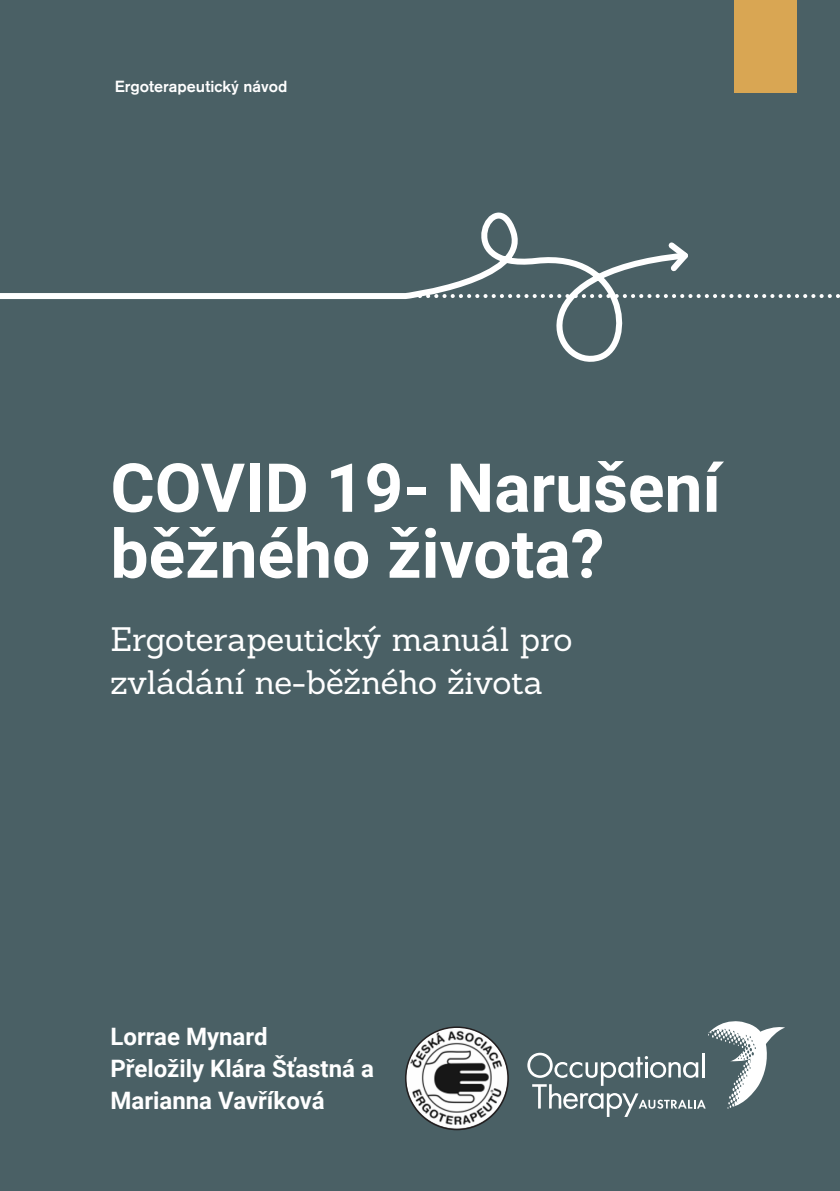
<style>
.page{position:relative;width:840px;height:1191px;background:#fff}
.page>*{position:absolute;margin:0;border:0;box-sizing:border-box;transform-origin:0 0}
.t1{font:700 67.6px/66px "Roboto";color:#fff}
.t2{font:33px/42.4px "Sanchez";letter-spacing:-.005em;color:#fff}
.t3{font:700 24px/32px "Roboto";color:#fff}
.t4{font:500 16px "Akzidenz Grotesk BQ";color:#fff}
</style>
<div class="page">
<div style="left:0;top:0;width:839px;height:1191px;background:#4a6065"></div>
<div style="left:733px;top:0;width:63px;height:93px;background:#d9a653"></div>
<svg style="left:691px;top:294px;width:149px;height:4px"></svg>
<svg style="left:0;top:212px;width:691px;height:150px"></svg>
<svg style="left:662px;top:237px;width:29px;height:40px"></svg>
<svg style="left:527px;top:1021px;width:257px;height:96px"></svg>
<img style="left:405px;top:1027px;width:103px;height:102px;border-radius:51px">
<p class="t4" style="left:115px;top:77px;width:174px">Ergoterapeutický návod</p>
<p class="t1" style="left:110px;top:452px;width:611px">COVID 19- Narušení běžného života?</p>
<p class="t2" style="left:110px;top:618px;width:463px">Ergoterapeutický manuál pro zvládání ne-běžného života</p>
<p class="t3" style="left:110px;top:1019px;width:158px">Lorrae Mynard</p>
<p class="t3" style="left:110px;top:1051px;width:265px">Přeložily Klára Šťastná a<br>Marianna Vavříková</p>
</div>
